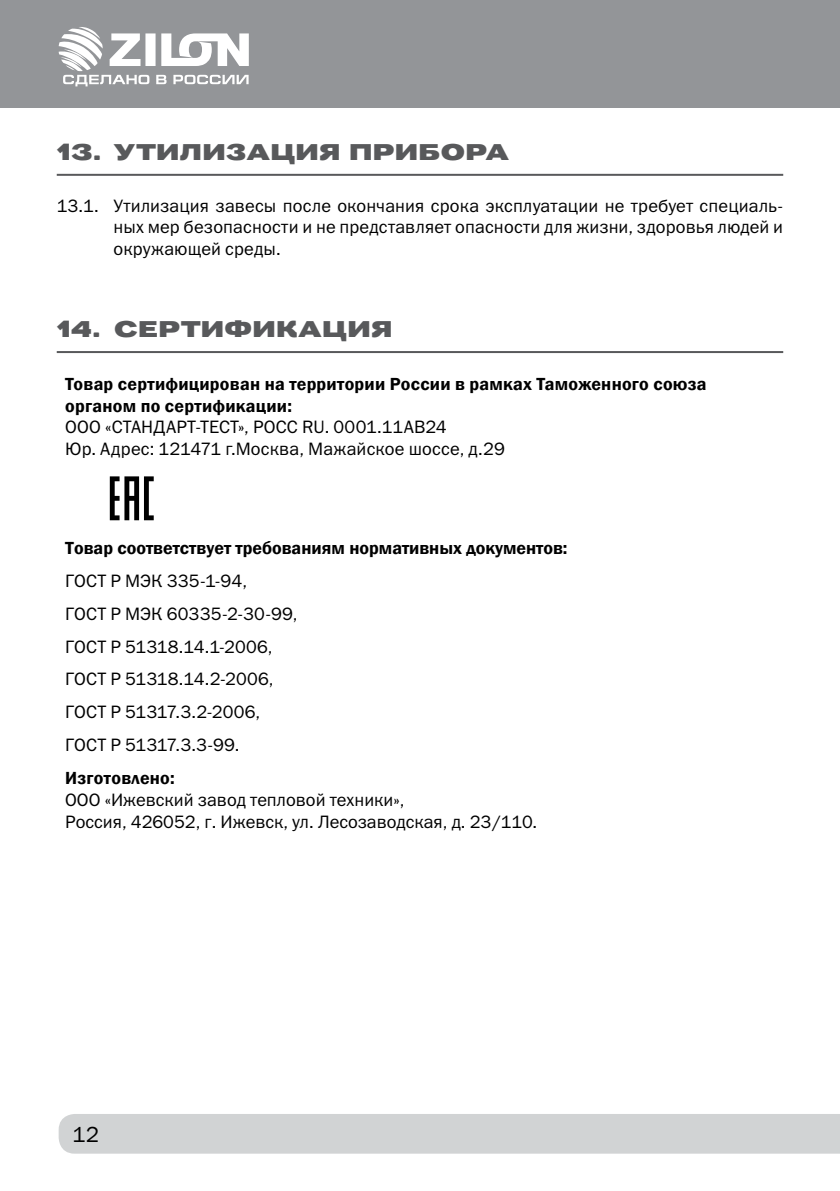
<style>
.page{position:relative;width:840px;height:1191px;background:#fff}
.page>*{position:absolute;margin:0;border:0;box-sizing:border-box;transform-origin:0 0}
.t1{font:24px "Pravda";letter-spacing:-.01em;color:#58595b}
.t2{font:22px "Franklin Gothic Book C";color:#000}
.t3{font:18px/33px "Franklin Gothic Book C";letter-spacing:.005em;color:#000}
.t4{font:600 18px/21.6px "Franklin Gothic";letter-spacing:.015em;color:#000}
</style>
<div class="page">
<div style="left:59px;top:1114px;width:780px;height:39px;background:#d1d3d4"></div>
<div style="left:0;top:0;width:839px;height:108px;background:#939598"></div>
<svg style="left:59px;top:27px;width:190px;height:59px"></svg>
<hr style="left:57px;top:174px;width:725px;height:2px;background:#58595b">
<hr style="left:57px;top:351px;width:725px;height:2px;background:#58595b">
<svg style="left:110px;top:476px;width:44px;height:44px"></svg>
<h1 class="t1" style="left:57px;top:140px;width:63px">13. ут</h1>
<h1 class="t1" style="left:156px;top:140px;width:354px">илизация прибора</h1>
<p class="t3" style="left:113px;top:194px;width:670px;line-height:21.6px;text-align:justify;text-indent:-57px">13.1. Утилизация завесы после окончания срока эксплуатации не требует специаль&shy;ных мер безопасности и не представляет опасности для жизни, здоровья людей и окружающей среды.</p>
<h1 class="t1" style="left:57px;top:317px;width:334px">14. сертификация</h1>
<p class="t4" style="left:65px;top:373px;width:642px">Товар сертифицирован на территории России в рамках Таможенного союза органом по сертификации:</p>
<p class="t3" style="left:65px;top:416px;width:441px;line-height:21.6px">ООО «СТАНДАРТ-ТЕСТ», РОСС RU. 0001.11АВ24<br>Юр. Адрес: 121471 г.Москва, Мажайское шоссе, д.29</p>
<p class="t4" style="left:65px;top:537px;width:503px">Товар соответствует требованиям нормативных документов:</p>
<p class="t3" style="left:65px;top:564px;width:233px">ГОСТ Р МЭК 335-1-94,<br>ГОСТ Р МЭК 60335-2-30-99,<br>ГОСТ Р 51318.14.1-2006,<br>ГОСТ Р 51318.14.2-2006,<br>ГОСТ Р 51317.3.2-2006,<br>ГОСТ Р 51317.3.3-99.</p>
<p class="t4" style="left:65px;top:767px;width:111px">Изготовлено:</p>
<p class="t3" style="left:65px;top:788px;width:473px;line-height:21.6px">ООО «Ижевский завод тепловой техники»,<br>Россия, 426052, г. Ижевск, ул. Лесозаводская, д. 23/110.</p>
<p class="t2" style="left:73px;top:1122px;width:28px">12</p>
</div>
